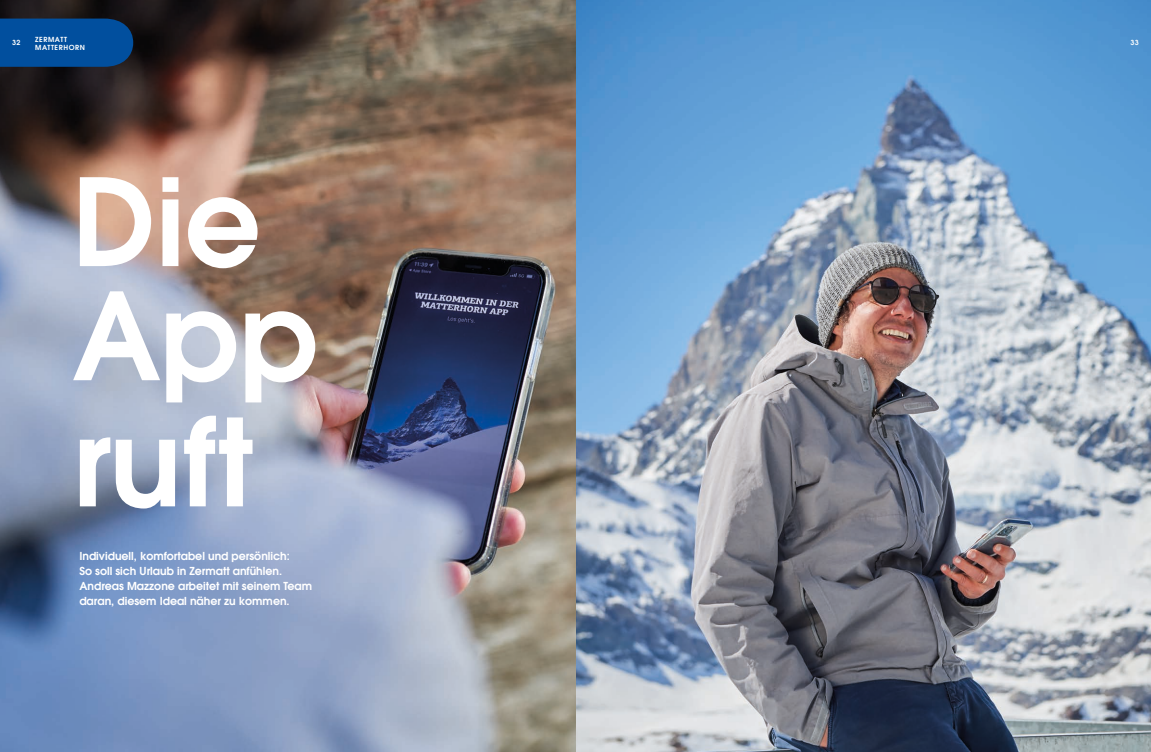
<style>
.page{position:relative;width:1151px;height:752px;background:#fff}
.page>*{position:absolute;margin:0;border:0;box-sizing:border-box;transform-origin:0 0}
.t1{font:600 120px/114px "ITC Avant Garde Std";color:#fff}
.t2{font:600 11px/15px "Avant Garde";color:#fff}
.t3{font:600 7px/8px "Avant Garde";letter-spacing:.08em;color:#fff}
</style>
<div class="page">
<img style="left:0;top:0;width:1151px;height:751px">
<div style="left:0;top:19px;width:133px;height:48px;background:#014f9e"></div>
<p class="t3" style="left:35px;top:35px;width:51px">ZERMATT<br>MATTERHORN</p>
<p class="t3" style="left:12px;top:38px;width:10px">32</p>
<p class="t3" style="left:1130px;top:38px;width:10px">33</p>
<h1 class="t1" style="left:72px;top:163px;width:248px">Die<br>App</h1>
<h1 class="t1" style="left:72px;top:403px;width:182px">ruft</h1>
<p class="t2" style="left:79px;top:548px;width:234px">Individuell, komfortabel und persönlich:<br>So soll sich Urlaub in Zermatt anfühlen.<br>Andreas Mazzone arbeitet mit seinem Team daran, diesem Ideal näher zu kommen.</p>
</div>
